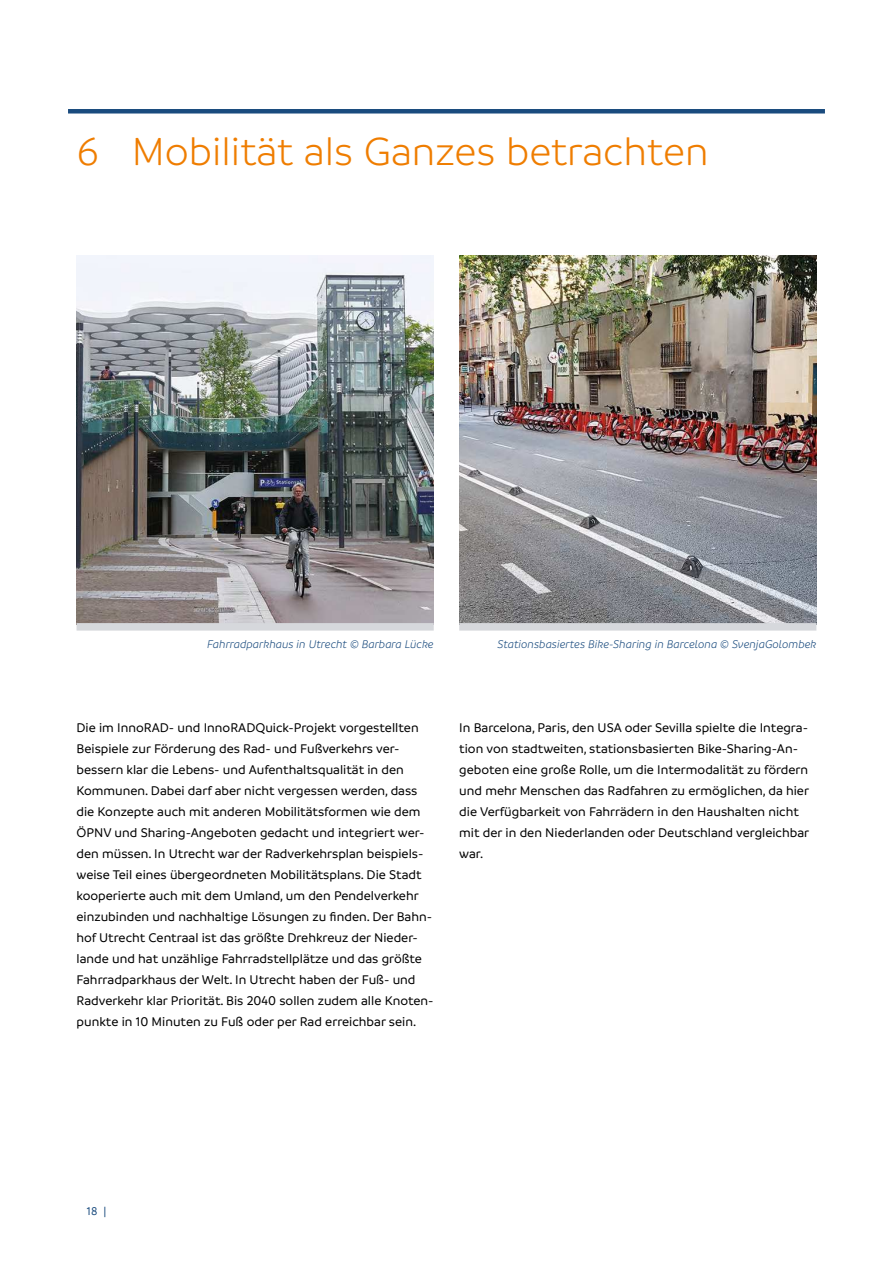
<style>
.page{position:relative;width:893px;height:1263px;background:#fff}
.page>*{position:absolute;margin:0;border:0;box-sizing:border-box;transform-origin:0 0}
.t1{font:300 42px "Branding";color:#ef7d00}
.t2{font:500 13.5px/21px "Branding";color:#000}
.t3{font:italic 300 12px "Branding";color:#1a4b7e}
.t4{font:500 12px "Branding";color:#1a4b7e}
</style>
<div class="page">
<img style="left:459px;top:255px;width:357px;height:368px">
<img style="left:77px;top:255px;width:357px;height:368px">
<div style="left:459px;top:623px;width:357px;height:8px;background:#d6d8dc"></div>
<div style="left:77px;top:623px;width:357px;height:8px;background:#d6d8dc"></div>
<div style="left:68px;top:109px;width:757px;height:5px;background:#1a4b7e"></div>
<h1 class="t1" style="left:77px;top:129px;width:634px">6 Mobilität als Ganzes betrachten</h1>
<p class="t3" style="left:207px;top:637px;width:228px">Fahrradparkhaus in Utrecht © Barbara Lücke</p>
<p class="t3" style="left:497px;top:637px;width:320px">Stationsbasiertes Bike-Sharing in Barcelona © SvenjaGolombek</p>
<p class="t2" style="left:77px;top:717px;width:359px">Die im InnoRAD- und InnoRADQuick-Projekt vorgestellten Beispiele zur Förderung des Rad- und Fußverkehrs ver&shy;bessern klar die Lebens- und Aufenthaltsqualität in den Kommunen. Dabei darf aber nicht vergessen werden, dass die Konzepte auch mit anderen Mobilitätsformen wie dem ÖPNV und Sharing-Angeboten gedacht und integriert wer&shy;den müssen. In Utrecht war der Radverkehrsplan beispiels&shy;weise Teil eines übergeordneten Mobilitätsplans. Die Stadt kooperierte auch mit dem Umland, um den Pendelverkehr einzubinden und nachhaltige Lösungen zu finden. Der Bahn&shy;hof Utrecht Centraal ist das größte Drehkreuz der Nieder&shy;lande und hat unzählige Fahrradstellplätze und das größte Fahrradparkhaus der Welt. In Utrecht haben der Fuß- und Radverkehr klar Priorität. Bis 2040 sollen zudem alle Knoten&shy;punkte in 10 Minuten zu Fuß oder per Rad erreichbar sein.</p>
<p class="t2" style="left:459px;top:717px;width:352px">In Barcelona, Paris, den USA oder Sevilla spielte die Integra&shy;tion von stadtweiten, stationsbasierten Bike-Sharing-An&shy;geboten eine große Rolle, um die Intermodalität zu fördern und mehr Menschen das Radfahren zu ermöglichen, da hier die Verfügbarkeit von Fahrrädern in den Haushalten nicht mit der in den Niederlanden oder Deutschland vergleichbar war.</p>
<p class="t4" style="left:87px;top:1204px;width:21px">18 |</p>
</div>
